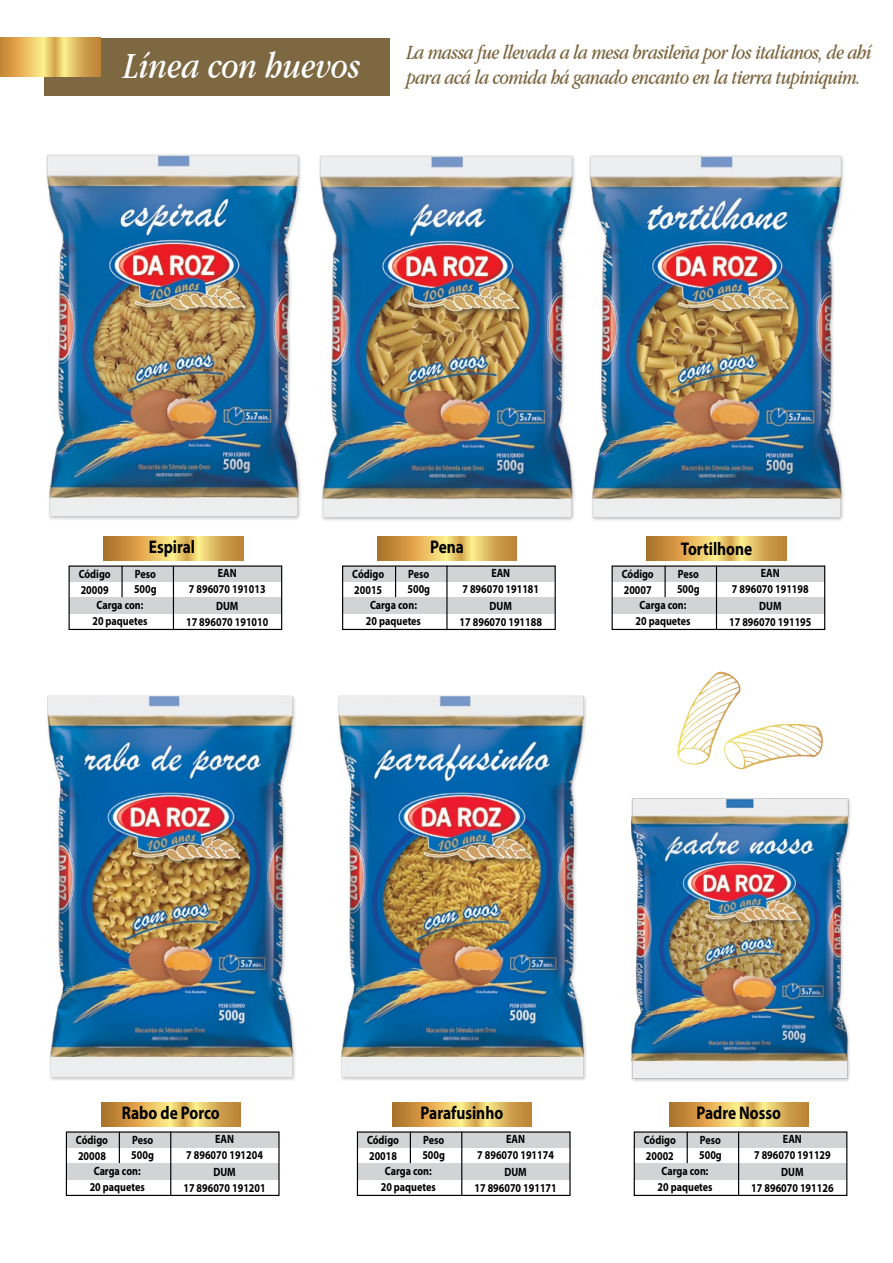
<style>
.page{position:relative;width:893px;height:1263px;background:#fff}
.page>*{position:absolute;margin:0;border:0;box-sizing:border-box;transform-origin:0 0}
.t1{font:italic condensed 38.25px "Garamond IT Cby BT";color:#fff}
.t2{font:italic condensed 21px/25.2px "Garamond IT Cby BT";letter-spacing:-.025em;color:#7c653f}
.t3{font:700 18.3px "Myriad Pro";color:#000;scale:.84 1}
.t4{font:700 12px/16.2px "Myriad Pro";color:#000;text-align:center;scale:.84 1}
</style>
<div class="page">
<div style="left:69px;top:566px;width:213px;height:15px;background:#d1d3d4"></div>
<div style="left:69px;top:597px;width:213px;height:17px;background:#d1d3d4"></div>
<hr style="left:121px;top:566px;width:2px;height:31px;background:#000">
<hr style="left:173px;top:566px;width:1px;height:63px;background:#000">
<div style="left:69px;top:565px;width:213px;height:65px;border:1px solid #000"></div>
<svg style="left:104px;top:536px;width:139px;height:24px;background:#dbb059"></svg>
<img style="left:46px;top:154px;width:255px;height:366px">
<div style="left:612px;top:566px;width:213px;height:15px;background:#d1d3d4"></div>
<div style="left:612px;top:597px;width:213px;height:17px;background:#d1d3d4"></div>
<hr style="left:664px;top:566px;width:2px;height:31px;background:#000">
<hr style="left:716px;top:566px;width:1px;height:63px;background:#000">
<div style="left:612px;top:565px;width:213px;height:65px;border:1px solid #000"></div>
<svg style="left:647px;top:536px;width:139px;height:24px;background:#dbb059"></svg>
<img style="left:590px;top:155px;width:254px;height:366px">
<div style="left:343px;top:566px;width:212px;height:15px;background:#d1d3d4"></div>
<div style="left:343px;top:597px;width:212px;height:17px;background:#d1d3d4"></div>
<hr style="left:395px;top:566px;width:1px;height:31px;background:#000">
<hr style="left:446px;top:566px;width:2px;height:63px;background:#000">
<div style="left:342px;top:565px;width:214px;height:65px;border:1px solid #000"></div>
<svg style="left:377px;top:536px;width:140px;height:24px;background:#daaf58"></svg>
<img style="left:319px;top:155px;width:271px;height:366px">
<div style="left:66px;top:1132px;width:213px;height:15px;background:#d1d3d4"></div>
<div style="left:66px;top:1163px;width:213px;height:16px;background:#d1d3d4"></div>
<hr style="left:119px;top:1132px;width:1px;height:31px;background:#000">
<hr style="left:170px;top:1132px;width:1px;height:63px;background:#000">
<div style="left:66px;top:1131px;width:214px;height:65px;border:1px solid #000"></div>
<svg style="left:101px;top:1102px;width:139px;height:24px;background:#dbb059"></svg>
<img style="left:47px;top:695px;width:540px;height:385px">
<div style="left:357px;top:1132px;width:213px;height:15px;background:#d1d3d4"></div>
<div style="left:357px;top:1163px;width:213px;height:16px;background:#d1d3d4"></div>
<hr style="left:410px;top:1132px;width:1px;height:31px;background:#000">
<hr style="left:461px;top:1132px;width:1px;height:63px;background:#000">
<div style="left:357px;top:1131px;width:214px;height:65px;border:1px solid #000"></div>
<svg style="left:392px;top:1102px;width:139px;height:24px;background:#daaf58"></svg>
<div style="left:44px;top:38px;width:346px;height:58px;background:#7d6841"></div>
<svg style="left:0;top:37px;width:100px;height:40px;background:#e0b65e"></svg>
<div style="left:634px;top:1132px;width:213px;height:15px;background:#d1d3d4"></div>
<div style="left:634px;top:1163px;width:213px;height:16px;background:#d1d3d4"></div>
<hr style="left:687px;top:1132px;width:1px;height:31px;background:#000">
<hr style="left:738px;top:1132px;width:1px;height:63px;background:#000">
<div style="left:634px;top:1131px;width:213px;height:65px;border:1px solid #000"></div>
<svg style="left:669px;top:1102px;width:139px;height:24px;background:#dbaf59"></svg>
<img style="left:631px;top:798px;width:220px;height:284px">
<svg style="left:677px;top:672px;width:146px;height:98px"></svg>
<h1 class="t1" style="left:124px;top:44px;width:238px">Línea con huevos</h1>
<h2 class="t2" style="left:407px;top:39px;width:466px">La massa fue llevada a la mesa brasileña por los italianos, de ahí para acá la comida há ganado encanto en la tierra tupiniquim.</h2>
<h3 class="t3" style="left:149px;top:537px;width:57px">Espiral</h3>
<h3 class="t3" style="left:430px;top:537px;width:42px">Pena</h3>
<h3 class="t3" style="left:681px;top:539px;width:87px">Tortilhone</h3>
<p class="t4" style="left:79px;top:566px;width:40px;text-align:left">Código<br>20009</p>
<p class="t4" style="left:134px;top:566px;width:28px;line-height:15px;text-align:left">Peso<br>500g</p>
<p class="t4" style="left:189px;top:565px;width:93px">EAN<br>7 896070 191013</p>
<p class="t4" style="left:352px;top:566px;width:40px;text-align:left">Código<br>20015</p>
<p class="t4" style="left:407px;top:566px;width:28px;line-height:15px;text-align:left">Peso<br>500g</p>
<p class="t4" style="left:462px;top:565px;width:93px">EAN<br>7 896070 191181</p>
<p class="t4" style="left:622px;top:566px;width:40px;text-align:left">Código<br>20007</p>
<p class="t4" style="left:677px;top:566px;width:28px;line-height:15px;text-align:left">Peso<br>500g</p>
<p class="t4" style="left:732px;top:565px;width:93px">EAN<br>7 896070 191198</p>
<p class="t4" style="left:92px;top:597px;width:67px">Carga con:<br>20 paquetes</p>
<p class="t4" style="left:186px;top:598px;width:99px">DUM<br>17 896070 191010</p>
<p class="t4" style="left:366px;top:597px;width:67px">Carga con:<br>20 paquetes</p>
<p class="t4" style="left:460px;top:598px;width:99px">DUM<br>17 896070 191188</p>
<p class="t4" style="left:635px;top:597px;width:67px">Carga con:<br>20 paquetes</p>
<p class="t4" style="left:729px;top:598px;width:99px">DUM<br>17 896070 191195</p>
<h3 class="t3" style="left:122px;top:1103px;width:118px">Rabo de Porco</h3>
<h3 class="t3" style="left:420px;top:1103px;width:100px">Parafusinho</h3>
<h3 class="t3" style="left:696px;top:1103px;width:102px">Padre Nosso</h3>
<p class="t4" style="left:76px;top:1132px;width:40px;text-align:left">Código<br>20008</p>
<p class="t4" style="left:131px;top:1132px;width:28px;line-height:15px;text-align:left">Peso<br>500g</p>
<p class="t4" style="left:186px;top:1131px;width:93px">EAN<br>7 896070 191204</p>
<p class="t4" style="left:367px;top:1132px;width:40px;text-align:left">Código<br>20018</p>
<p class="t4" style="left:422px;top:1132px;width:28px;line-height:15px;text-align:left">Peso<br>500g</p>
<p class="t4" style="left:477px;top:1131px;width:93px">EAN<br>7 896070 191174</p>
<p class="t4" style="left:644px;top:1132px;width:40px;text-align:left">Código<br>20002</p>
<p class="t4" style="left:699px;top:1132px;width:28px;line-height:15px;text-align:left">Peso<br>500g</p>
<p class="t4" style="left:754px;top:1131px;width:93px">EAN<br>7 896070 191129</p>
<p class="t4" style="left:90px;top:1163px;width:67px">Carga con:<br>20 paquetes</p>
<p class="t4" style="left:183px;top:1164px;width:99px">DUM<br>17 896070 191201</p>
<p class="t4" style="left:381px;top:1163px;width:67px">Carga con:<br>20 paquetes</p>
<p class="t4" style="left:474px;top:1164px;width:99px">DUM<br>17 896070 191171</p>
<p class="t4" style="left:658px;top:1163px;width:67px">Carga con:<br>20 paquetes</p>
<p class="t4" style="left:751px;top:1164px;width:99px">DUM<br>17 896070 191126</p>
</div>
